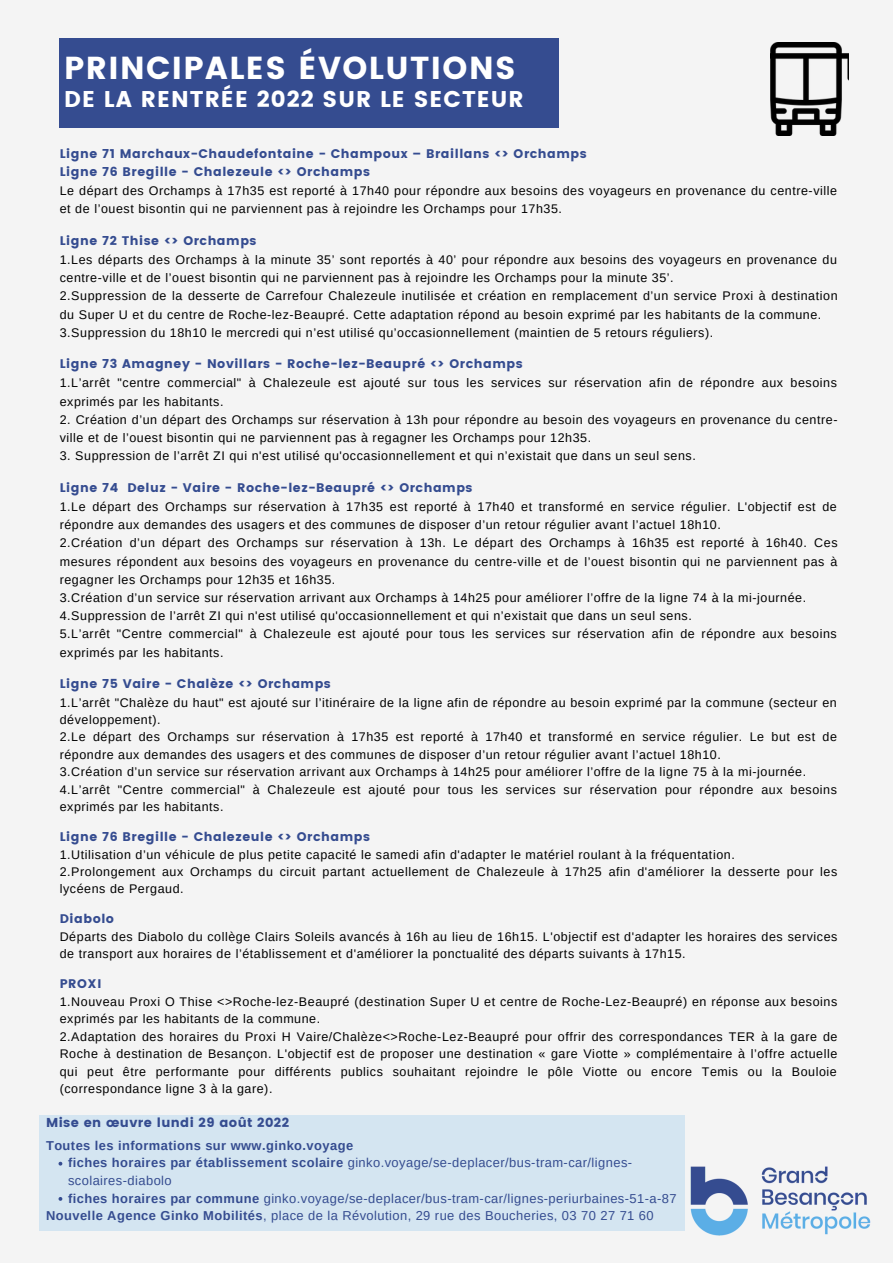
<style>
.page{position:relative;width:893px;height:1264px;background:#fff}
.page>*{position:absolute;margin:0;border:0;box-sizing:border-box;transform-origin:0 0}
.t1{font:31.8px "Poppins";letter-spacing:.045em;color:#fff}
.t2{font:22.8px "Poppins";letter-spacing:.045em;color:#fff}
.t3{font:12.9px/17.5px "Arimo";letter-spacing:.035em;color:#354c90}
.t4{font:700 12.9px "Arimo";letter-spacing:.035em;color:#354c90}
.t5{font:12.9px "Poppins";letter-spacing:.035em;color:#354c90}
.t6{font:12.45px/18.1px "Arimo";letter-spacing:.045em;color:#000}
.t7{font:12.45px/18.1px "Poppins";letter-spacing:.045em;color:#354c90}
.s1{font-weight:700}
</style>
<div class="page">
<div style="left:0;top:0;width:892px;height:1262px;background:#f4f4f4"></div>
<img style="left:690px;top:1166px;width:181px;height:70px">
<div style="left:60px;top:38px;width:499px;height:90px;background:#354c90"></div>
<img style="left:770px;top:43px;width:78px;height:92px">
<div style="left:39px;top:1115px;width:646px;height:116px;background:#d4e5f1"></div>
<svg style="left:58px;top:1161px;width:4px;height:4px"></svg>
<h1 class="t1" style="left:64px;top:49px;width:453px">PRINCIPALES ÉVOLUTIONS</h1>
<h2 class="t2" style="left:64px;top:86px;width:461px">DE LA RENTRÉE 2022 SUR LE SECTEUR</h2>
<p class="t7" style="left:60px;top:144px;width:528px">Ligne 71 Marchaux-Chaudefontaine - Champoux – Braillans &lt;&gt; Orchamps<br>Ligne 76 Bregille - Chalezeule &lt;&gt; Orchamps</p>
<p class="t6" style="left:60px;top:182px;width:778px">Le départ des Orchamps à 17h35 est reporté à 17h40 pour répondre aux besoins des voyageurs en provenance du centre-ville et de l’ouest bisontin qui ne parviennent pas à rejoindre les Orchamps pour 17h35.</p>
<p class="t7" style="left:60px;top:231px;width:198px">Ligne 72 Thise &lt;&gt; Orchamps</p>
<p class="t6" style="left:60px;top:250px;width:779px">1.Les départs des Orchamps à la minute 35’ sont reportés à 40’ pour répondre aux besoins des voyageurs en provenance du centre-ville et de l’ouest bisontin qui ne parviennent pas à rejoindre les Orchamps pour la minute 35’.<br>2.Suppression de la desserte de Carrefour Chalezeule inutilisée et création en remplacement d’un service Proxi à destination du Super U et du centre de Roche-lez-Beaupré. Cette adaptation répond au besoin exprimé par les habitants de la commune.<br>3.Suppression du 18h10 le mercredi qui n’est utilisé qu’occasionnellement (maintien de 5 retours réguliers).</p>
<p class="t7" style="left:60px;top:355px;width:464px">Ligne 73 Amagney - Novillars - Roche-lez-Beaupré &lt;&gt; Orchamps</p>
<p class="t6" style="left:60px;top:374px;width:778px">1.L’arrêt "centre commercial" à Chalezeule est ajouté sur tous les services sur réservation afin de répondre aux besoins exprimés par les habitants.</p>
<p class="t6" style="left:60px;top:410px;width:779px">2. Création d’un départ des Orchamps sur réservation à 13h pour répondre au besoin des voyageurs en provenance du centre&shy;ville et de l’ouest bisontin qui ne parviennent pas à regagner les Orchamps pour 12h35.</p>
<p class="t6" style="left:60px;top:447px;width:637px">3. Suppression de l’arrêt ZI qui n'est utilisé qu'occasionnellement et qui n’existait que dans un seul sens.</p>
<p class="t7" style="left:60px;top:478px;width:414px">Ligne 74 Deluz - Vaire - Roche-lez-Beaupré &lt;&gt; Orchamps</p>
<p class="t6" style="left:60px;top:497px;width:779px">1.Le départ des Orchamps sur réservation à 17h35 est reporté à 17h40 et transformé en service régulier. L'objectif est de répondre aux demandes des usagers et des communes de disposer d’un retour régulier avant l’actuel 18h10.<br>2.Création d’un départ des Orchamps sur réservation à 13h. Le départ des Orchamps à 16h35 est reporté à 16h40. Ces mesures répondent aux besoins des voyageurs en provenance du centre-ville et de l’ouest bisontin qui ne parviennent pas à regagner les Orchamps pour 12h35 et 16h35.<br>3.Création d’un service sur réservation arrivant aux Orchamps à 14h25 pour améliorer l’offre de la ligne 74 à la mi-journée.<br>4.Suppression de l’arrêt ZI qui n'est utilisé qu'occasionnellement et qui n’existait que dans un seul sens.<br>5.L’arrêt "Centre commercial" à Chalezeule est ajouté pour tous les services sur réservation afin de répondre aux besoins exprimés par les habitants.</p>
<p class="t7" style="left:60px;top:675px;width:273px">Ligne 75 Vaire - Chalèze &lt;&gt; Orchamps</p>
<p class="t6" style="left:60px;top:693px;width:778px;line-height:17.4px">1.L’arrêt "Chalèze du haut" est ajouté sur l’itinéraire de la ligne afin de répondre au besoin exprimé par la commune (secteur en développement).<br>2.Le départ des Orchamps sur réservation à 17h35 est reporté à 17h40 et transformé en service régulier. Le but est de répondre aux demandes des usagers et des communes de disposer d’un retour régulier avant l’actuel 18h10.<br>3.Création d’un service sur réservation arrivant aux Orchamps à 14h25 pour améliorer l’offre de la ligne 75 à la mi-journée.<br>4.L’arrêt "Centre commercial" à Chalezeule est ajouté pour tous les services sur réservation pour répondre aux besoins exprimés par les habitants.</p>
<p class="t7" style="left:60px;top:827px;width:312px">Ligne 76 Bregille - Chalezeule &lt;&gt; Orchamps</p>
<p class="t6" style="left:60px;top:845px;width:779px;line-height:17.4px">1.Utilisation d’un véhicule de plus petite capacité le samedi afin d'adapter le matériel roulant à la fréquentation.<br>2.Prolongement aux Orchamps du circuit partant actuellement de Chalezeule à 17h25 afin d'améliorer la desserte pour les lycéens de Pergaud.</p>
<p class="t7" style="left:60px;top:910px;width:56px">Diabolo</p>
<p class="t6" style="left:60px;top:927px;width:779px;line-height:17.4px">Départs des Diabolo du collège Clairs Soleils avancés à 16h au lieu de 16h15. L'objectif est d'adapter les horaires des services de transport aux horaires de l’établissement et d'améliorer la ponctualité des départs suivants à 17h15.</p>
<p class="t7" style="left:60px;top:975px;width:43px">PROXI</p>
<p class="t6" style="left:60px;top:992px;width:779px;line-height:17.4px">1.Nouveau Proxi O Thise &lt;&gt;Roche-lez-Beaupré (destination Super U et centre de Roche-Lez-Beaupré) en réponse aux besoins exprimés par les habitants de la commune.<br>2.Adaptation des horaires du Proxi H Vaire/Chalèze&lt;&gt;Roche-Lez-Beaupré pour offrir des correspondances TER à la gare de Roche à destination de Besançon. L'objectif est de proposer une destination « gare Viotte » complémentaire à l’offre actuelle qui peut être performante pour différents publics souhaitant rejoindre le pôle Viotte ou encore Temis ou la Bouloie (correspondance ligne 3 à la gare).</p>
<p class="t5" style="left:46px;top:1115px;width:244px">Mise en œuvre lundi 29 août 2022</p>
<p class="t4" style="left:46px;top:1138px;width:308px">Toutes les informations sur www.ginko.voyage</p>
<p class="t3" style="left:68px;top:1154px;width:610px"><span class="s1">fiches horaires par établissement scolaire</span> ginko.voyage/se-deplacer/bus-tram-car/lignes&shy;scolaires-diabolo<br><span class="s1">fiches horaires par commune</span> ginko.voyage/se-deplacer/bus-tram-car/lignes-periurbaines-51-a-87</p>
<p class="t3" style="left:46px;top:1206px;width:609px"><span class="s1">Nouvelle Agence Ginko Mobilités</span>, place de la Révolution, 29 rue des Boucheries, 03 70 27 71 60</p>
</div>
